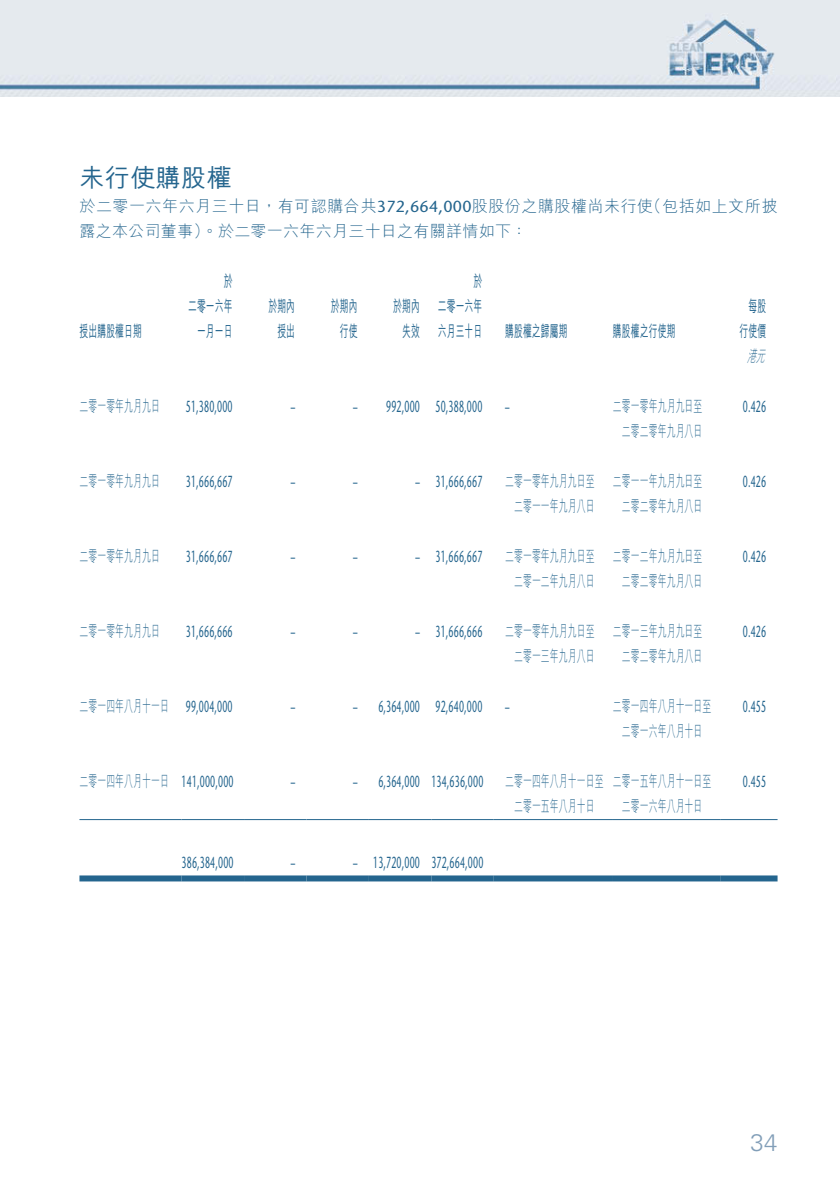
<style>
.page{position:relative;width:840px;height:1191px;background:#fff}
.page>*{position:absolute;margin:0;border:0;box-sizing:border-box;transform-origin:0 0}
.t1{font:500 25px "M Hei HK";letter-spacing:.015em;color:#24658e}
.t2{font:300 24px "Univers LT Std";color:#819eb8}
.t3{font:300 16px/25px "M Hei HK";letter-spacing:.015em;color:#24658e;text-align:center;scale:.55 1}
.t4{font:500 16px "Stone Sans Std";letter-spacing:.015em;color:#24658e;scale:.55 1}
.t5{font:300 16px/25px "M Hei HK";letter-spacing:.035em;color:#24658e}
.t6{font:500 16px/25px "M Hei HK";letter-spacing:.015em;color:#24658e;text-align:center;scale:.55 1}
.t7{font:italic 300 16px "M Hei HK";color:#24658e;scale:.55 1}
.s1{font-family:"Stone Sans Std";font-weight:500}
</style>
<div class="page">
<img style="left:0;top:0;width:839px;height:96px">
<hr style="left:79px;top:819px;width:102px;height:1px;background:#24658e">
<hr style="left:181px;top:819px;width:63px;height:1px;background:#24658e">
<hr style="left:244px;top:819px;width:62px;height:1px;background:#24658e">
<hr style="left:306px;top:819px;width:63px;height:1px;background:#24658e">
<hr style="left:369px;top:819px;width:62px;height:1px;background:#24658e">
<hr style="left:431px;top:819px;width:62px;height:1px;background:#24658e">
<hr style="left:493px;top:819px;width:119px;height:1px;background:#24658e">
<hr style="left:612px;top:819px;width:108px;height:1px;background:#24658e">
<hr style="left:720px;top:819px;width:57px;height:1px;background:#24658e">
<div style="left:79px;top:875px;width:102px;height:6px;background:#24658e"></div>
<div style="left:181px;top:875px;width:63px;height:6px;background:#24658e"></div>
<div style="left:244px;top:875px;width:62px;height:6px;background:#24658e"></div>
<div style="left:306px;top:875px;width:63px;height:6px;background:#24658e"></div>
<div style="left:369px;top:875px;width:62px;height:6px;background:#24658e"></div>
<div style="left:431px;top:875px;width:62px;height:6px;background:#24658e"></div>
<div style="left:493px;top:875px;width:119px;height:6px;background:#24658e"></div>
<div style="left:612px;top:875px;width:108px;height:6px;background:#24658e"></div>
<div style="left:720px;top:875px;width:57px;height:6px;background:#24658e"></div>
<h1 class="t1" style="left:79px;top:159px;width:154px">未行使購股權</h1>
<p class="t5" style="left:645px;top:193px;width:133px">（包括如上文所披</p>
<p class="t5" style="left:79px;top:193px;width:575px">於二零一六年六月三十日，有可認購合共<span class="s1">372,664,000</span>股股份之購股權尚未行使露之本公司董事）。於二零一六年六月三十日之有關詳情如下：</p>
<p class="t6" style="left:79px;top:317px;width:115px">授出購股權日期</p>
<p class="t6" style="left:188px;top:267px;width:83px;text-align:right">於<br>二零一六年一月一日</p>
<p class="t6" style="left:268px;top:292px;width:50px">於期內授出</p>
<p class="t6" style="left:330px;top:292px;width:50px">於期內行使</p>
<p class="t6" style="left:393px;top:292px;width:50px">於期內失效</p>
<p class="t6" style="left:437px;top:267px;width:83px;text-align:right">於<br>二零一六年</p>
<p class="t6" style="left:437px;top:317px;width:83px">六月三十日</p>
<p class="t6" style="left:505px;top:317px;width:115px">購股權之歸屬期</p>
<p class="t6" style="left:612px;top:317px;width:115px">購股權之行使期</p>
<p class="t6" style="left:739px;top:292px;width:50px">每股行使價</p>
<p class="t7" style="left:746px;top:345px;width:43px">港元</p>
<p class="t3" style="left:79px;top:393px;width:148px">二零一零年九月九日</p>
<p class="t4" style="left:186px;top:397px;width:87px">51,380,000</p>
<p class="t4" style="left:290px;top:397px;width:9px">–</p>
<p class="t4" style="left:353px;top:397px;width:9px">–</p>
<p class="t4" style="left:386px;top:397px;width:63px">992,000</p>
<p class="t4" style="left:435px;top:397px;width:87px">50,388,000</p>
<p class="t4" style="left:505px;top:397px;width:9px">–</p>
<p class="t3" style="left:612px;top:393px;width:164px">二零一零年九月九日至</p>
<p class="t4" style="left:742px;top:397px;width:44px">0.426</p>
<p class="t3" style="left:621px;top:418px;width:148px">二零二零年九月八日</p>
<p class="t3" style="left:79px;top:468px;width:148px">二零一零年九月九日</p>
<p class="t4" style="left:186px;top:472px;width:87px">31,666,667</p>
<p class="t4" style="left:290px;top:472px;width:9px">–</p>
<p class="t4" style="left:353px;top:472px;width:9px">–</p>
<p class="t4" style="left:415px;top:472px;width:9px">–</p>
<p class="t4" style="left:435px;top:472px;width:87px">31,666,667</p>
<p class="t3" style="left:505px;top:468px;width:164px">二零一零年九月九日至</p>
<p class="t3" style="left:514px;top:493px;width:148px">二零一一年九月八日</p>
<p class="t3" style="left:612px;top:468px;width:164px">二零一一年九月九日至二零二零年九月八日</p>
<p class="t4" style="left:742px;top:472px;width:44px">0.426</p>
<p class="t3" style="left:79px;top:543px;width:148px">二零一零年九月九日</p>
<p class="t4" style="left:186px;top:547px;width:87px">31,666,667</p>
<p class="t4" style="left:290px;top:547px;width:9px">–</p>
<p class="t4" style="left:353px;top:547px;width:9px">–</p>
<p class="t4" style="left:415px;top:547px;width:10px">–</p>
<p class="t4" style="left:435px;top:547px;width:87px">31,666,667</p>
<p class="t3" style="left:505px;top:543px;width:164px">二零一零年九月九日至</p>
<p class="t3" style="left:514px;top:568px;width:148px">二零一二年九月八日</p>
<p class="t3" style="left:612px;top:543px;width:164px">二零一二年九月九日至二零二零年九月八日</p>
<p class="t4" style="left:742px;top:547px;width:44px">0.426</p>
<p class="t3" style="left:79px;top:618px;width:148px">二零一零年九月九日</p>
<p class="t4" style="left:186px;top:622px;width:87px">31,666,666</p>
<p class="t3" style="left:79px;top:693px;width:164px">二零一四年八月十一日</p>
<p class="t4" style="left:186px;top:697px;width:87px">99,004,000</p>
<p class="t4" style="left:290px;top:622px;width:9px">–</p>
<p class="t4" style="left:353px;top:622px;width:9px">–</p>
<p class="t4" style="left:415px;top:622px;width:9px">–</p>
<p class="t4" style="left:435px;top:622px;width:87px">31,666,666</p>
<p class="t4" style="left:290px;top:697px;width:9px">–</p>
<p class="t4" style="left:353px;top:697px;width:9px">–</p>
<p class="t4" style="left:378px;top:697px;width:77px">6,364,000</p>
<p class="t4" style="left:435px;top:697px;width:87px">92,640,000</p>
<p class="t3" style="left:505px;top:618px;width:164px">二零一零年九月九日至</p>
<p class="t3" style="left:514px;top:643px;width:148px">二零一三年九月八日</p>
<p class="t4" style="left:505px;top:697px;width:9px">–</p>
<p class="t3" style="left:612px;top:618px;width:164px">二零一三年九月九日至二零二零年九月八日</p>
<p class="t4" style="left:742px;top:622px;width:44px">0.426</p>
<p class="t3" style="left:612px;top:693px;width:180px">二零一四年八月十一日至</p>
<p class="t4" style="left:742px;top:697px;width:44px">0.455</p>
<p class="t3" style="left:621px;top:718px;width:148px">二零一六年八月十日</p>
<p class="t3" style="left:79px;top:768px;width:164px">二零一四年八月十一日</p>
<p class="t4" style="left:181px;top:772px;width:96px">141,000,000</p>
<p class="t4" style="left:290px;top:772px;width:9px">–</p>
<p class="t4" style="left:353px;top:772px;width:9px">–</p>
<p class="t4" style="left:378px;top:772px;width:77px">6,364,000</p>
<p class="t4" style="left:431px;top:772px;width:96px">134,636,000</p>
<p class="t3" style="left:505px;top:768px;width:180px">二零一四年八月十一日至</p>
<p class="t3" style="left:514px;top:793px;width:148px">二零一五年八月十日</p>
<p class="t3" style="left:612px;top:768px;width:180px">二零一五年八月十一日至二零一六年八月十日</p>
<p class="t4" style="left:742px;top:772px;width:44px">0.455</p>
<p class="t4" style="left:181px;top:853px;width:96px">386,384,000</p>
<p class="t4" style="left:290px;top:853px;width:9px">–</p>
<p class="t4" style="left:353px;top:853px;width:10px">–</p>
<p class="t4" style="left:373px;top:853px;width:87px">13,720,000</p>
<p class="t4" style="left:431px;top:853px;width:96px">372,664,000</p>
<h2 class="t2" style="left:750px;top:1127px;width:29px">34</h2>
</div>
